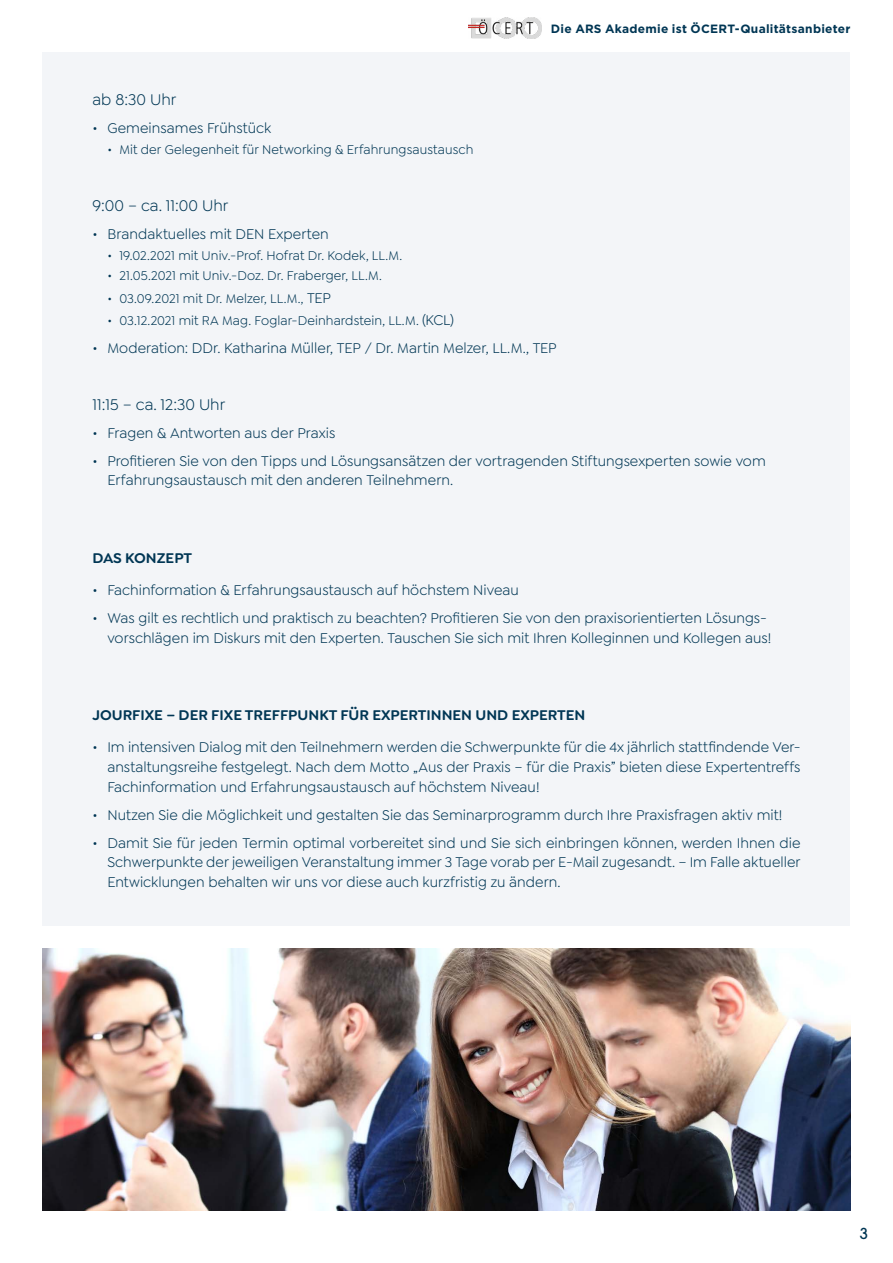
<style>
.page{position:relative;width:893px;height:1263px;background:#fff}
.page>*{position:absolute;margin:0;border:0;box-sizing:border-box;transform-origin:0 0}
.t1{font:16.5px "Goldplay";color:#003654}
.t2{font:15px/19.5px "Goldplay";letter-spacing:.005em;color:#003654}
.t3{font:600 15px "Goldplay";color:#003654}
.t4{font:500 15px "ITC Avant Garde Std";color:#003654}
.t5{font:13.5px "Goldplay";letter-spacing:.005em;color:#003654}
.t6{font:700 12px "Gotham";letter-spacing:.02em;color:#003654}
.s1{font-size:15px}
</style>
<div class="page">
<div style="left:43px;top:52px;width:807px;height:874px;background:#f3f5f8"></div>
<img style="left:468px;top:17px;width:73px;height:22px">
<img style="left:43px;top:948px;width:807px;height:262px">
<p class="t1" style="left:92px;top:91px;width:85px">ab 8:30 Uhr</p>
<p class="t2" style="left:92px;top:118px;width:180px">• Gemeinsames Frühstück</p>
<p class="t5" style="left:107px;top:142px;width:368px">• Mit der Gelegenheit für Networking &amp; Erfahrungsaustausch</p>
<p class="t6" style="left:551px;top:22px;width:301px">Die ARS Akademie ist ÖCERT-Qualitätsanbieter</p>
<p class="t1" style="left:92px;top:196px;width:137px">9:00 – ca. 11:00 Uhr</p>
<p class="t2" style="left:92px;top:224px;width:238px">• Brandaktuelles mit DEN Experten</p>
<p class="t5" style="left:107px;top:248px;width:297px">• 19.02.2021 mit Univ.-Prof. Hofrat Dr. Kodek, LL.M.</p>
<p class="t5" style="left:107px;top:268px;width:276px">• 21.05.2021 mit Univ.-Doz. Dr. Fraberger, LL.M.</p>
<p class="t5" style="left:107px;top:291px;width:225px">• 03.09.2021 mit Dr. Melzer, LL.M., <span class="s1">TEP</span></p>
<p class="t5" style="left:107px;top:313px;width:348px">• 03.12.2021 mit RA Mag. Foglar-Deinhardstein, LL.M. <span class="s1">(KCL)</span></p>
<p class="t2" style="left:92px;top:338px;width:466px">• Moderation: DDr. Katharina Müller, TEP / Dr. Martin Melzer, LL.M., TEP</p>
<p class="t1" style="left:92px;top:395px;width:134px">11:15 – ca. 12:30 Uhr</p>
<p class="t2" style="left:92px;top:423px;width:244px">• Fragen &amp; Antworten aus der Praxis</p>
<p class="t2" style="left:107px;top:451px;width:660px;text-indent:-15px">• Profitieren Sie von den Tipps und Lösungsansätzen der vortragenden Stiftungsexperten sowie vom<br>Erfahrungsaustausch mit den anderen Teilnehmern.</p>
<p class="t3" style="left:92px;top:548px;width:101px">DAS KONZEPT</p>
<p class="t2" style="left:92px;top:580px;width:428px">• Fachinformation &amp; Erfahrungsaustausch auf höchstem Niveau</p>
<p class="t2" style="left:107px;top:608px;width:665px;text-indent:-15px">• Was gilt es rechtlich und praktisch zu beachten? Profitieren Sie von den praxisorientierten Lösungs&shy;vorschlägen im Diskurs mit den Experten. Tauschen Sie sich mit Ihren Kolleginnen und Kollegen aus!</p>
<p class="t3" style="left:92px;top:706px;width:494px">JOURFIXE – DER FIXE TREFFPUNKT FÜR EXPERTINNEN UND EXPERTEN</p>
<p class="t2" style="left:107px;top:738px;width:695px;text-align:justify;text-indent:-15px">• Im intensiven Dialog mit den Teilnehmern werden die Schwerpunkte für die 4x jährlich stattfindende Ver&shy;anstaltungsreihe festgelegt. Nach dem Motto „Aus der Praxis – für die Praxis” bieten diese Expertentreffs Fachinformation und Erfahrungsaustausch auf höchstem Niveau!</p>
<p class="t2" style="left:92px;top:805px;width:691px">• Nutzen Sie die Möglichkeit und gestalten Sie das Seminarprogramm durch Ihre Praxisfragen aktiv mit!</p>
<p class="t2" style="left:107px;top:833px;width:695px;text-align:justify;text-indent:-15px">• Damit Sie für jeden Termin optimal vorbereitet sind und Sie sich einbringen können, werden Ihnen die Schwerpunkte der jeweiligen Veranstaltung immer 3 Tage vorab per E-Mail zugesandt. – Im Falle aktueller Entwicklungen behalten wir uns vor diese auch kurzfristig zu ändern.</p>
<p class="t4" style="left:860px;top:1224px;width:10px">3</p>
</div>
